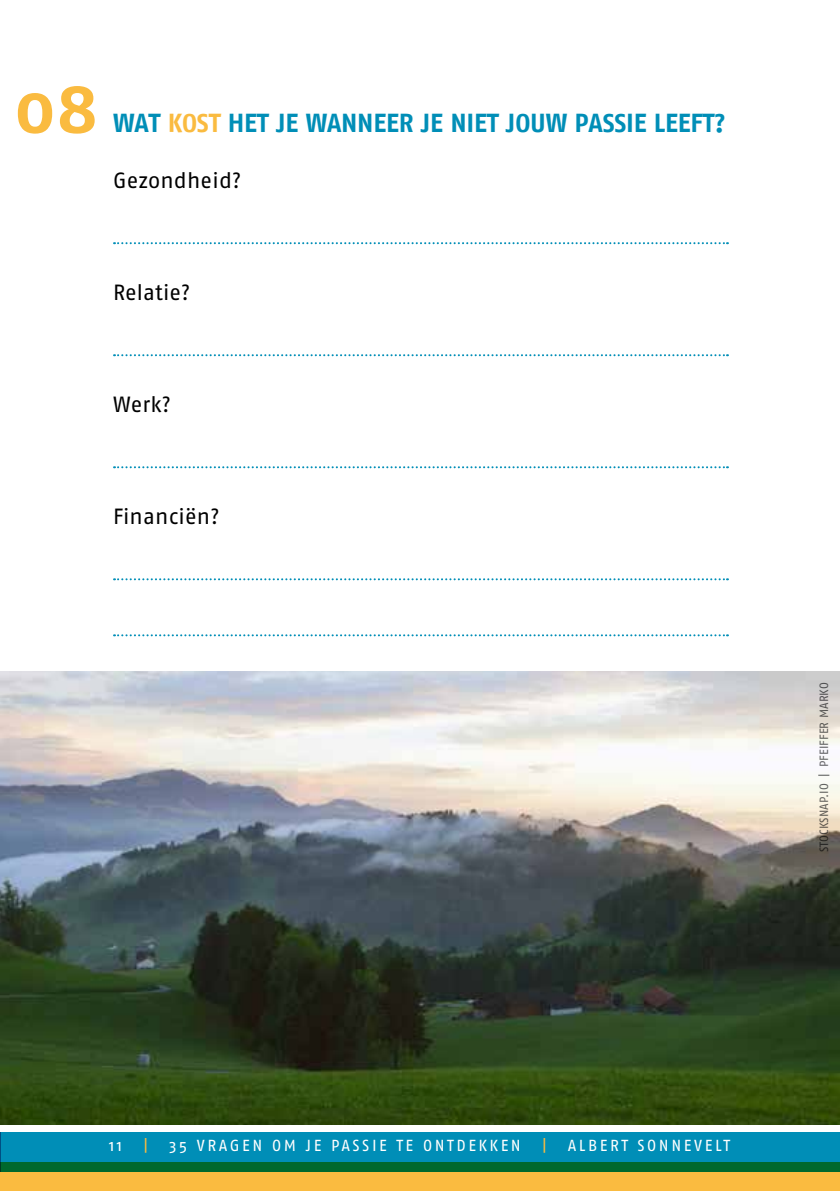
<style>
.page{position:relative;width:840px;height:1191px;background:#fff}
.page>*{position:absolute;margin:0;border:0;box-sizing:border-box;transform-origin:0 0}
.t1{font:700 70px "Fago No";color:#fabb40}
.t2{font:700 26px "Fago No";letter-spacing:-.01em;color:#008eb7}
.t3{font:22px "Fago No";letter-spacing:.005em;color:#000}
.t4{font:16px "Fago No";letter-spacing:.16em;color:#fff}
.t5{font:16px "Fago No";color:#fabb40}
.t6{font:12px "Fago No";letter-spacing:.01em;color:#646567}
.s1{color:#fabb40}
</style>
<div class="page">
<div style="left:0;top:1162px;width:839px;height:29px;background:#fabb40"></div>
<svg style="left:0;top:1132px;width:839px;height:39px;background:#008597"></svg>
<svg style="left:114px;top:242px;width:613px;height:2px"></svg>
<svg style="left:114px;top:354px;width:613px;height:2px"></svg>
<svg style="left:114px;top:466px;width:613px;height:2px"></svg>
<svg style="left:114px;top:578px;width:613px;height:2px"></svg>
<svg style="left:114px;top:634px;width:613px;height:2px"></svg>
<img style="left:0;top:671px;width:839px;height:454px">
<h1 class="t1" style="left:14px;top:67px;width:85px">08</h1>
<h2 class="t2" style="left:113px;top:108px;width:613px">WAT <span class="s1">KOST</span> HET JE WANNEER JE NIET JOUW PASSIE LEEFT?</h2>
<h3 class="t3" style="left:113px;top:168px;width:130px">Gezondheid?</h3>
<h3 class="t3" style="left:113px;top:280px;width:79px">Relatie?</h3>
<h3 class="t3" style="left:113px;top:392px;width:60px">Werk?</h3>
<h3 class="t3" style="left:113px;top:504px;width:108px">Financiën?</h3>
<p class="t6" style="left:816px;top:852px;width:171px;rotate:-90deg">STOCKSNAP.IO | PFEIFFER MARKO</p>
<p class="t4" style="left:109px;top:1136px;width:15px">11</p>
<p class="t5" style="left:143px;top:1136px;width:6px">|</p>
<p class="t4" style="left:169px;top:1136px;width:353px">35 VRAGEN OM JE PASSIE TE ONTDEKKEN</p>
<p class="t5" style="left:541px;top:1136px;width:6px">|</p>
<p class="t4" style="left:567px;top:1136px;width:164px">ALBERT SONNEVELT</p>
</div>
